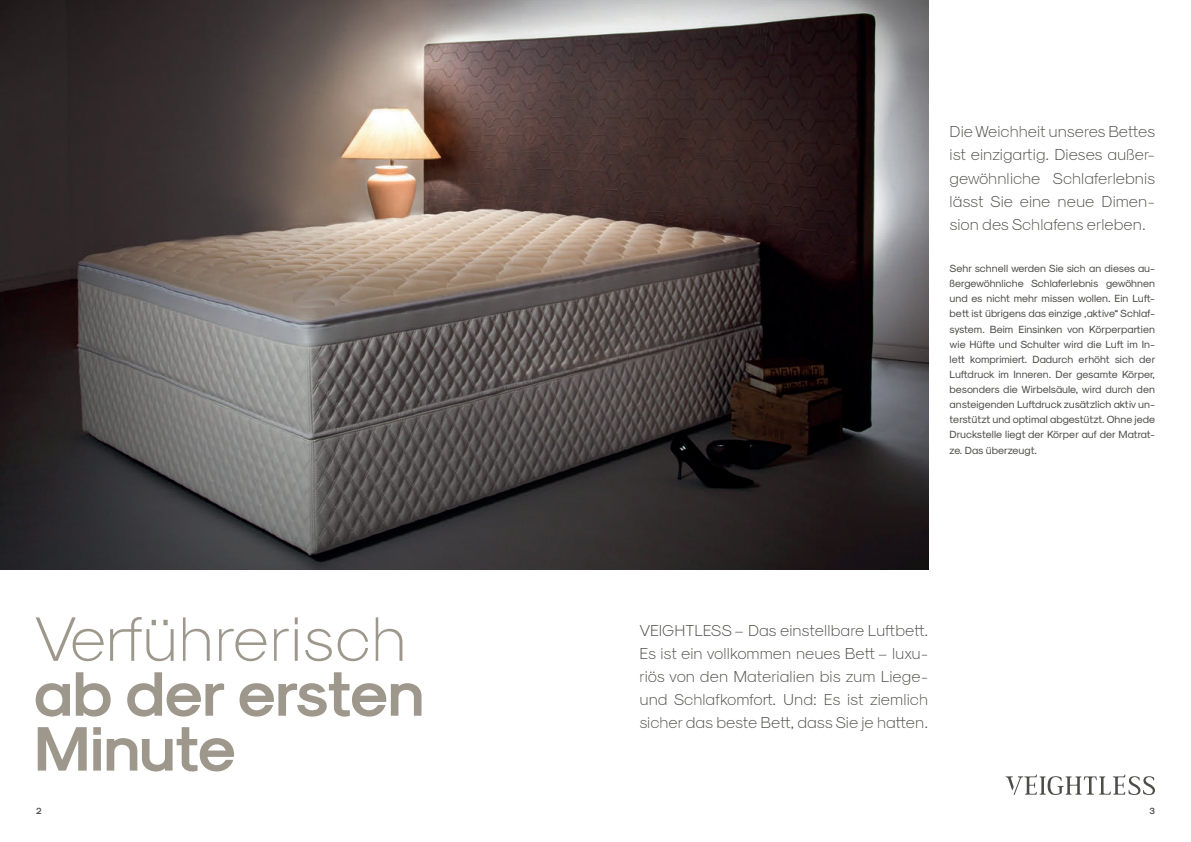
<style>
.page{position:relative;width:1191px;height:842px;background:#fff}
.page>*{position:absolute;margin:0;border:0;box-sizing:border-box;transform-origin:0 0}
.t1{font:63.3px/54.9px "Sk Modernist Bold";color:#9d978c}
.t2{font:63.3px "Sk Modernist Light";color:#9d978c}
.t3{font:16px/23px "Sk Modernist Light";color:#4d4c48;text-align:justify}
.t4{font:10.5px/15.1px "Sk Modernist Regular";color:#4d4c48;text-align:justify}
.t5{font:9px "Sk Modernist Bold";color:#4d4c48}
</style>
<div class="page">
<img style="left:0;top:0;width:928px;height:569px">
<svg style="left:1005px;top:774px;width:150px;height:21px"></svg>
<h1 class="t2" style="left:34px;top:600px;width:374px">Verführerisch</h1>
<h1 class="t1" style="left:34px;top:665px;width:392px">ab der ersten<br>Minute</h1>
<h2 class="t3" style="left:949px;top:120px;width:207px">Die Weichheit unseres Bettes ist einzigartig. Dieses außer&shy;gewöhnliche Schlaferlebnis lässt Sie eine neue Dimen&shy;sion des Schlafens erleben.</h2>
<p class="t4" style="left:949px;top:260px;width:207px">Sehr schnell werden Sie sich an dieses au&shy;ßergewöhnliche Schlaferlebnis gewöhnen und es nicht mehr missen wollen. Ein Luft&shy;bett ist übrigens das einzige „aktive“ Schlaf&shy;system. Beim Einsinken von Körperpartien wie Hüfte und Schulter wird die Luft im In&shy;lett komprimiert. Dadurch erhöht sich der Luftdruck im Inneren. Der gesamte Körper, besonders die Wirbelsäule, wird durch den ansteigenden Luftdruck zusätzlich aktiv un&shy;terstützt und optimal abgestützt. Ohne jede Druckstelle liegt der Körper auf der Matrat&shy;ze. Das überzeugt.</p>
<h2 class="t3" style="left:639px;top:618px;width:290px">VEIGHTLESS – Das einstellbare Luftbett.<br>Es ist ein vollkommen neues Bett – luxu&shy;riös von den Materialien bis zum Liege&shy;und Schlafkomfort. Und: Es ist ziemlich sicher das beste Bett, dass Sie je hatten.</h2>
<p class="t5" style="left:36px;top:805px;width:7px">2</p>
<p class="t5" style="left:1149px;top:805px;width:7px">3</p>
</div>
